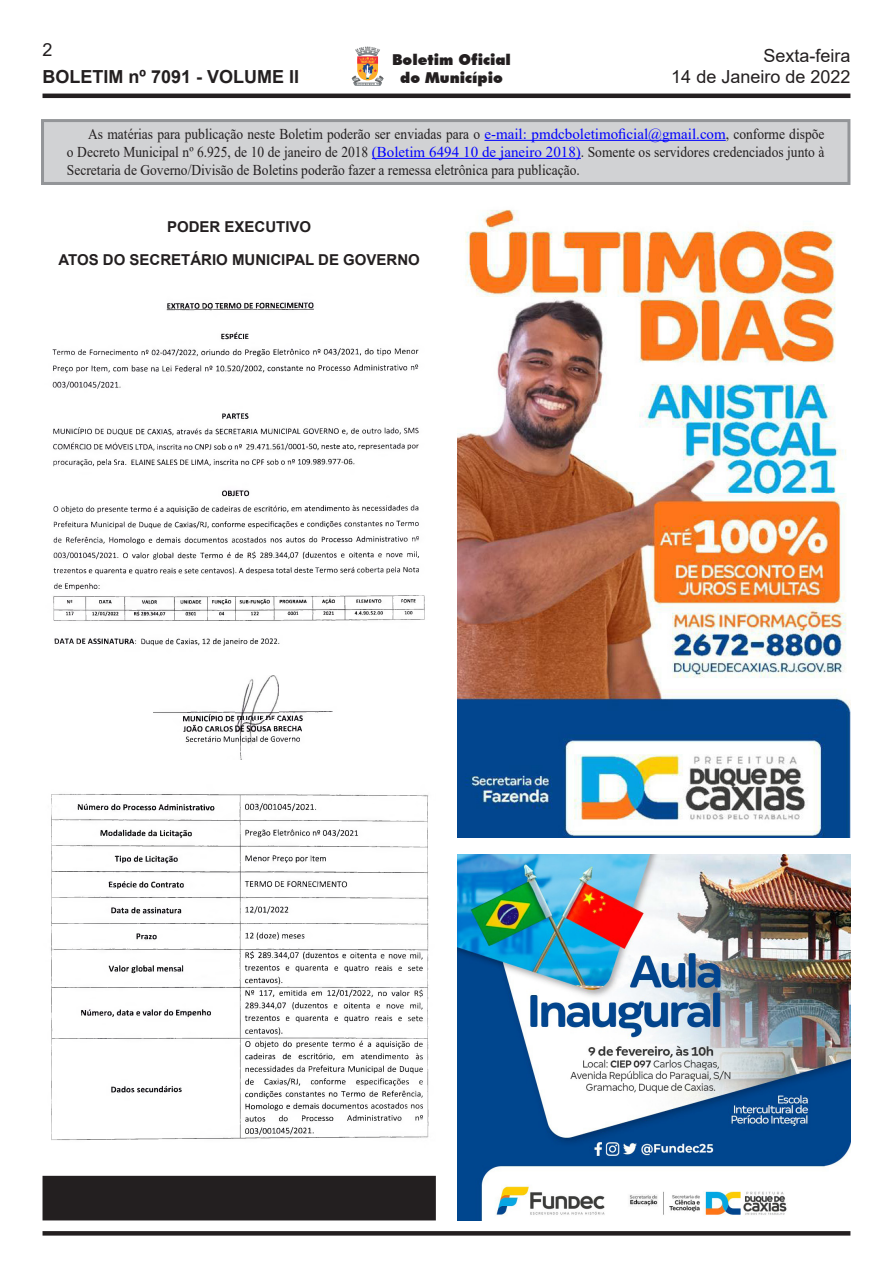
<style>
.page{position:relative;width:893px;height:1263px;background:#fff}
.page>*{position:absolute;margin:0;border:0;box-sizing:border-box;transform-origin:0 0}
.t1{font:18px/21.6px "Arial";color:#231f20;text-align:right}
.t2{font:700 18px "Arial";color:#231f20}
.t3{font:15px/18px "Times New Roman";color:#231f20;text-align:justify;scale:.9 1}
.t4{font:700 15px "Arial";color:#231f20}
.t5{font:900 15px/18px "Futura BT";color:#231f20;text-align:center}
.s1{color:#00f}
</style>
<div class="page">
<hr style="left:43px;top:94px;width:807px;height:4px;background:#231f20">
<svg style="left:43px;top:1231px;width:807px;height:4px;fill:#231f20"></svg>
<svg style="left:352px;top:47px;width:32px;height:39px"></svg>
<div style="left:41px;top:119px;width:809px;height:66px;background:#d1d2d4;border:3px solid #939598"></div>
<hr style="left:484px;top:140px;width:242px;height:1px;background:#00f">
<hr style="left:372px;top:158px;width:209px;height:1px;background:#00f">
<img style="left:52px;top:302px;width:373px;height:458px">
<img style="left:235px;top:675px;width:44px;height:39px">
<img style="left:235px;top:721px;width:44px;height:12px">
<img style="left:51px;top:794px;width:378px;height:346px">
<div style="left:43px;top:1176px;width:392px;height:44px;background:#231f20"></div>
<img style="left:457px;top:209px;width:393px;height:629px">
<img style="left:457px;top:855px;width:393px;height:365px">
<p class="t1" style="left:43px;top:38px;width:12px">2</p>
<p class="t2" style="left:43px;top:64px;width:258px">BOLETIM nº 7091 - VOLUME II</p>
<p class="t5" style="left:392px;top:50px;width:120px">Boletim Oficial do Município</p>
<p class="t1" style="left:671px;top:44px;width:181px">Sexta-feira<br>14 de Janeiro de 2022</p>
<p class="t3" style="left:67px;top:124px;width:843px;text-indent:21px">As matérias para publicação neste Boletim poderão ser enviadas para o <span class="s1">e-mail: pmdcboletimoficial@gmail.com</span>, conforme dispõe o Decreto Municipal nº 6.925, de 10 de janeiro de 2018 <span class="s1">(Boletim 6494 10 de janeiro 2018)</span>. Somente os servidores credenciados junto à Secretaria de Governo/Divisão de Boletins poderão fazer a remessa eletrônica para publicação.</p>
<p class="t4" style="left:167px;top:216px;width:146px">PODER EXECUTIVO</p>
<p class="t4" style="left:58px;top:249px;width:363px">ATOS DO SECRETÁRIO MUNICIPAL DE GOVERNO</p>
</div>
